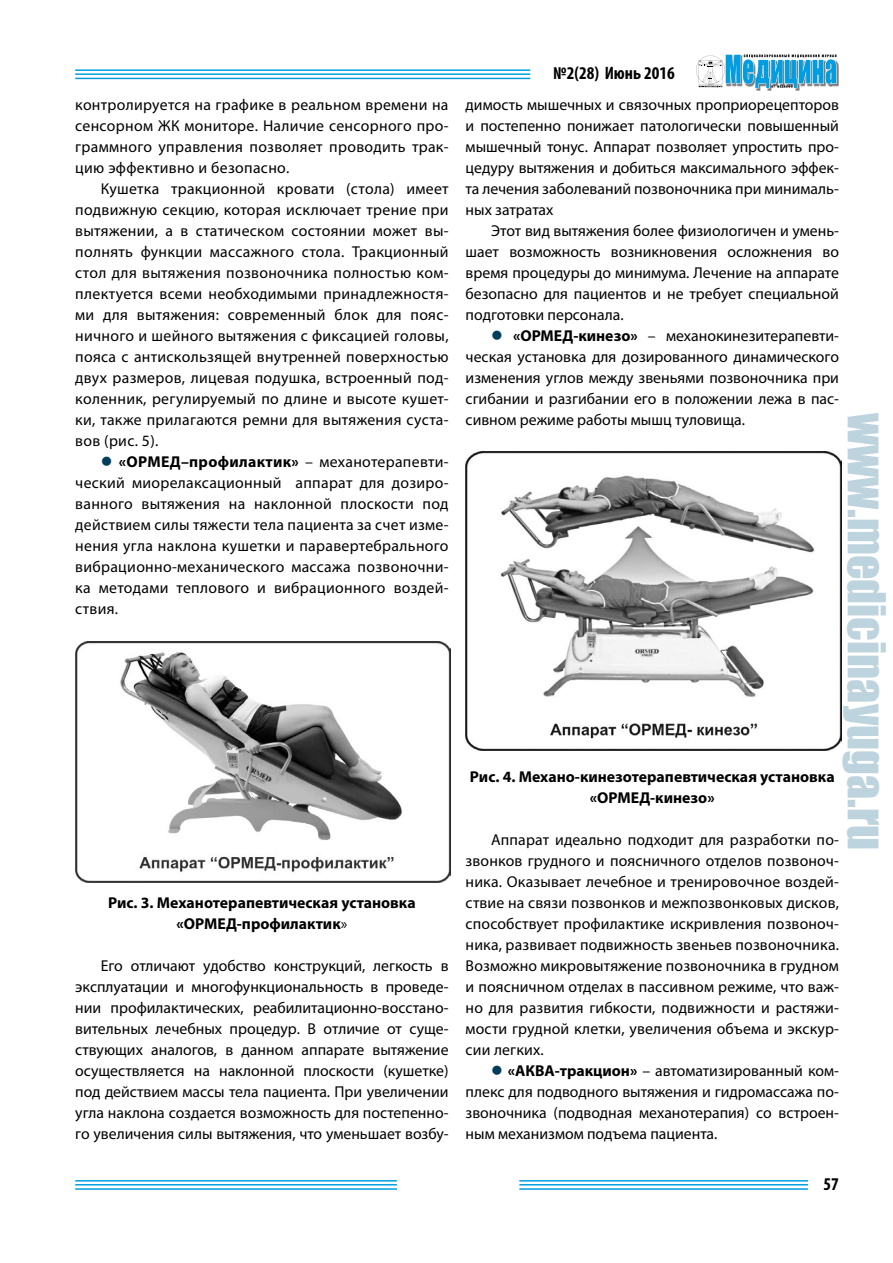
<style>
.page{position:relative;width:893px;height:1263px;background:#fff}
.page>*{position:absolute;margin:0;border:0;box-sizing:border-box;transform-origin:0 0}
.t1{font:48px "Impact";color:#bdd4df}
.t2{font:700 condensed 18px "Myriad Pro";color:#000}
.t3{font:15.75px/21px "Myriad Pro";color:#000;text-align:justify}
.t4{font:700 15.75px/21px "Myriad Pro";color:#000;text-align:center}
.s1{color:#003e5c}
.s2{font-weight:700}
.s3{font-weight:400}
</style>
<div class="page">
<hr style="left:75px;top:78px;width:455px;height:1px;background:#009ee0">
<hr style="left:75px;top:73px;width:455px;height:2px;background:#009ee0">
<hr style="left:75px;top:69px;width:455px;height:2px;background:#009ee0">
<img style="left:755px;top:55px;width:84px;height:36px">
<svg style="left:696px;top:54px;width:140px;height:34px"></svg>
<hr style="left:75px;top:1188px;width:733px;height:2px;background:#009ee0">
<hr style="left:75px;top:1184px;width:733px;height:1px;background:#009ee0">
<hr style="left:75px;top:1180px;width:733px;height:1px;background:#009ee0">
<div style="left:397px;top:1165px;width:122px;height:38px;background:#fff"></div>
<img style="left:75px;top:641px;width:375px;height:241px">
<img style="left:466px;top:451px;width:376px;height:300px">
<p class="t3" style="left:75px;top:94px;width:375px">контролируется на графике в реальном времени на сенсорном ЖК мониторе. Наличие сенсорного про&shy;граммного управления позволяет проводить трак&shy;цию эффективно и безопасно.</p>
<p class="t3" style="left:75px;top:178px;width:375px;text-indent:26px">Кушетка тракционной кровати (стола) имеет подвижную секцию, которая исключает трение при вытяжении, а в статическом состоянии может вы&shy;полнять функции массажного стола. Тракционный стол для вытяжения позвоночника полностью ком&shy;плектуется всеми необходимыми принадлежностя&shy;ми для вытяжения: современный блок для пояс&shy;ничного и шейного вытяжения с фиксацией головы, пояса с антискользящей внутренней поверхностью двух размеров, лицевая подушка, встроенный под&shy;коленник, регулируемый по длине и высоте кушет&shy;ки, также прилагаются ремни для вытяжения суста&shy;вов (рис. 5).</p>
<p class="t3" style="left:75px;top:451px;width:375px;text-indent:26px"><span class="s1">●</span> <span class="s2">«ОРМЕД–профилактик»</span> – механотерапевти&shy;ческий миорелаксационный аппарат для дозиро&shy;ванного вытяжения на наклонной плоскости под действием силы тяжести тела пациента за счет изме&shy;нения угла наклона кушетки и паравертебрального вибрационно-механического массажа позвоночни&shy;ка методами теплового и вибрационного воздей&shy;ствия.</p>
<p class="t4" style="left:108px;top:891px;width:309px">Рис. 3. Механотерапевтическая установка «ОРМЕД-профилактик<span class="s3">»</span></p>
<p class="t3" style="left:75px;top:955px;width:375px;text-indent:26px">Его отличают удобство конструкций, легкость в эксплуатации и многофункциональность в проведе&shy;нии профилактических, реабилитационно-восстано&shy;вительных лечебных процедур. В отличие от суще&shy;ствующих аналогов, в данном аппарате вытяжение осуществляется на наклонной плоскости (кушетке) под действием массы тела пациента. При увеличении угла наклона создается возможность для постепенно&shy;го увеличения силы вытяжения, что уменьшает возбу-</p>
<p class="t2" style="left:553px;top:62px;width:123px">№2(28) Июнь 2016</p>
<p class="t3" style="left:466px;top:94px;width:375px">димость мышечных и связочных проприорецепторов и постепенно понижает патологически повышенный мышечный тонус. Аппарат позволяет упростить про&shy;цедуру вытяжения и добиться максимального эффек&shy;та лечения заболеваний позвоночника при минималь&shy;ных затратах</p>
<p class="t3" style="left:466px;top:220px;width:375px;text-indent:26px">Этот вид вытяжения более физиологичен и умень&shy;шает возможность возникновения осложнения во время процедуры до минимума. Лечение на аппарате безопасно для пациентов и не требует специальной подготовки персонала.</p>
<p class="t3" style="left:466px;top:325px;width:375px;text-indent:25px"><span class="s1">●</span> <span class="s2">«ОРМЕД-кинезо»</span> – механокинезитерапевти&shy;ческая установка для дозированного динамического изменения углов между звеньями позвоночника при сгибании и разгибании его в положении лежа в пас&shy;сивном режиме работы мышц туловища.</p>
<h1 class="t1" style="left:904px;top:412px;width:439px;rotate:90deg">www.medicinayuga.ru</h1>
<p class="t4" style="left:470px;top:765px;width:366px">Рис. 4. Механо-кинезотерапевтическая установка «ОРМЕД-кинезо»</p>
<p class="t3" style="left:466px;top:829px;width:375px;text-indent:26px">Аппарат идеально подходит для разработки по&shy;звонков грудного и поясничного отделов позвоноч&shy;ника. Оказывает лечебное и тренировочное воздей&shy;ствие на связи позвонков и межпозвонковых дисков, способствует профилактике искривления позвоноч&shy;ника, развивает подвижность звеньев позвоночника.<br>Возможно микровытяжение позвоночника в грудном и поясничном отделах в пассивном режиме, что важ&shy;но для развития гибкости, подвижности и растяжи&shy;мости грудной клетки, увеличения объема и экскур&shy;сии легких.</p>
<p class="t3" style="left:466px;top:1060px;width:375px;text-indent:26px"><span class="s1">●</span> <span class="s2">«АКВА-тракцион»</span> – автоматизированный ком&shy;плекс для подводного вытяжения и гидромассажа по&shy;звоночника (подводная механотерапия) со встроен&shy;ным механизмом подъема пациента.</p>
<p class="t2" style="left:824px;top:1173px;width:17px">57</p>
</div>
